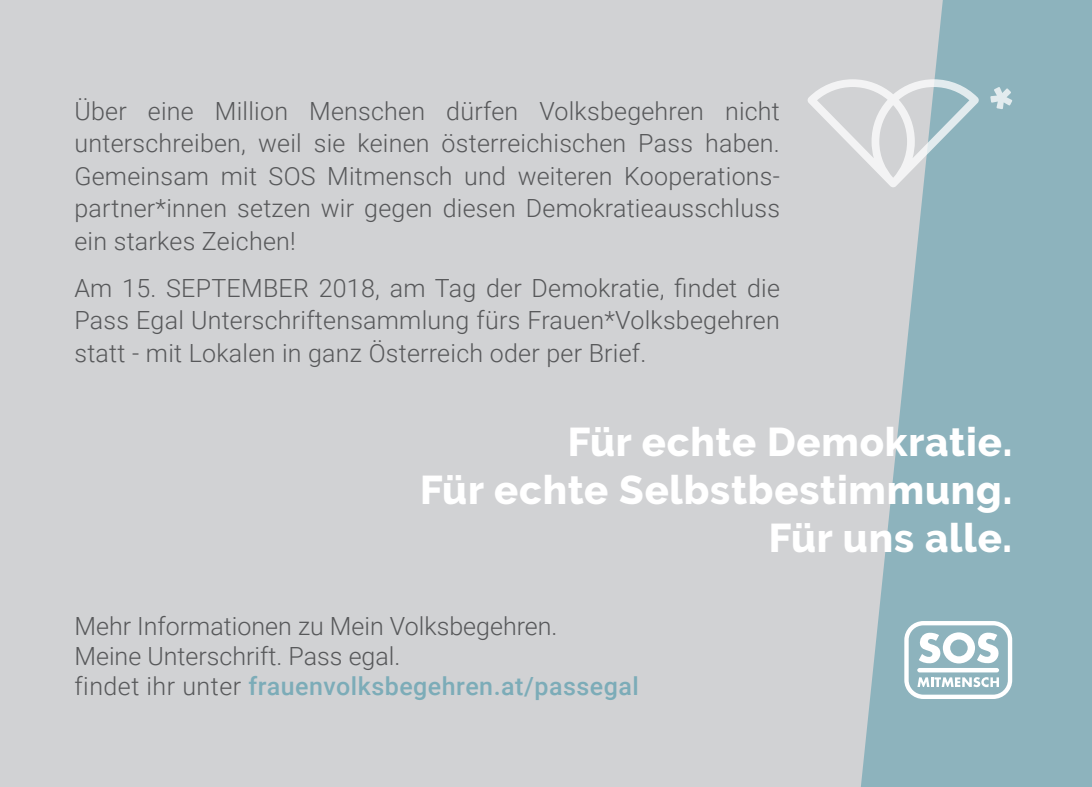
<style>
.page{position:relative;width:1092px;height:787px;background:#fff}
.page>*{position:absolute;margin:0;border:0;box-sizing:border-box;transform-origin:0 0}
.t1{font:800 40px/48px "Raleway";letter-spacing:.02em;color:#fff;text-align:right}
.t2{font:300 25px/32.5px "Roboto";letter-spacing:.01em;color:#57585a;text-align:justify}
.t3{font:500 25px "Roboto";letter-spacing:.02em;color:#7cacb8}
.s1{font-weight:300;color:#57585a}
</style>
<div class="page">
<div style="left:0;top:0;width:1091px;height:787px;background:#d1d2d4"></div>
<svg style="left:861px;top:0;width:230px;height:787px;fill:#8db3bd"></svg>
<svg style="left:807px;top:79px;width:172px;height:108px"></svg>
<svg style="left:990px;top:87px;width:22px;height:22px"></svg>
<svg style="left:904px;top:621px;width:108px;height:78px;background:#bdd3d8"></svg>
<p class="t2" style="left:74px;top:94px;width:707px">Über eine Million Menschen dürfen Volksbegehren nicht unterschreiben, weil sie keinen österreichischen Pass haben.<br>Gemeinsam mit SOS Mitmensch und weiteren Kooperations&shy;partner*innen setzen wir gegen diesen Demokratieausschluss ein starkes Zeichen!</p>
<p class="t2" style="left:74px;top:270px;width:707px">Am 15. SEPTEMBER 2018, am Tag der Demokratie, findet die Pass Egal Unterschriftensammlung fürs Frauen*Volksbegehren statt - mit Lokalen in ganz Österreich oder per Brief.</p>
<p class="t1" style="left:420px;top:418px;width:593px">Für echte Demokratie.<br>Für echte Selbstbestimmung.<br>Für uns alle.</p>
<p class="t2" style="left:74px;top:610px;width:484px;line-height:30px">Mehr Informationen zu Mein Volksbegehren.<br>Meine Unterschrift. Pass egal.</p>
<p class="t3" style="left:74px;top:668px;width:566px"><span class="s1">findet ihr unter</span> frauenvolksbegehren.at/passegal</p>
</div>
